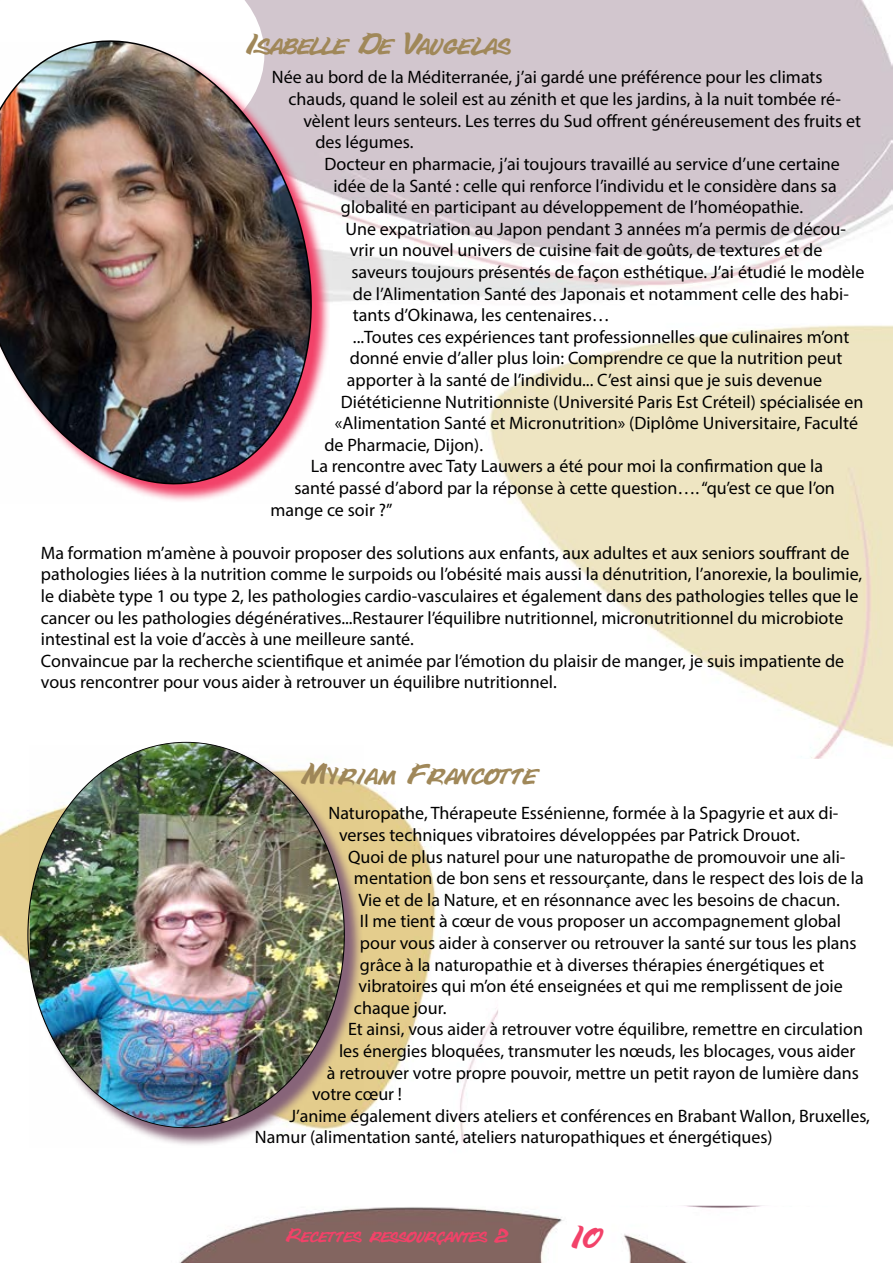
<style>
.page{position:relative;width:893px;height:1263px;background:#fff}
.page>*{position:absolute;margin:0;border:0;box-sizing:border-box;transform-origin:0 0}
.t1{font:27px "Bottle Depot";color:#a08859}
.t2{font:27px "Bottle Depot";color:#f24269}
.t3{font:18px/21.6px "Myriad Pro";color:#000}
.t4{font:18px "Bottle Depot";color:#f24269}
</style>
<div class="page">
<img style="left:0;top:0;width:893px;height:1263px">
<div style="left:499px;top:759px;width:393px;height:446px;background:#fff"></div>
<svg style="left:0;top:0;width:264px;height:20px"></svg>
<svg style="left:30px;top:745px;width:334px;height:402px"></svg>
<img style="left:30px;top:742px;width:314px;height:386px">
<img style="left:0;top:20px;width:334px;height:485px">
<h1 class="t1" style="left:247px;top:24px;width:269px">Isabelle De Vaugelas</h1>
<p class="t3" style="left:272px;top:66px;width:552px">Née au bord de la Méditerranée, j’ai gardé une préférence pour les climats</p>
<p class="t3" style="left:288px;top:88px;width:554px">chauds, quand le soleil est au zénith et que les jardins, à la nuit tombée ré-</p>
<p class="t3" style="left:303px;top:110px;width:559px">vèlent leurs senteurs. Les terres du Sud offrent généreusement des fruits et</p>
<p class="t3" style="left:315px;top:131px;width:100px">des légumes.</p>
<p class="t3" style="left:324px;top:153px;width:517px">Docteur en pharmacie, j’ai toujours travaillé au service d’une certaine</p>
<p class="t3" style="left:333px;top:174px;width:505px">idée de la Santé : celle qui renforce l’individu et le considère dans sa</p>
<p class="t3" style="left:341px;top:196px;width:464px">globalité en participant au développement de l’homéopathie.</p>
<p class="t3" style="left:345px;top:218px;width:502px">Une expatriation au Japon pendant 3 années m’a permis de décou-</p>
<p class="t3" style="left:350px;top:239px;width:474px">vrir un nouvel univers de cuisine fait de goûts, de textures et de</p>
<p class="t3" style="left:351px;top:261px;width:515px">saveurs toujours présentés de façon esthétique. J’ai étudié le modèle</p>
<p class="t3" style="left:353px;top:282px;width:497px">de l’Alimentation Santé des Japonais et notamment celle des habi-</p>
<p class="t3" style="left:353px;top:304px;width:258px">tants d’Okinawa, les centenaires…</p>
<p class="t3" style="left:353px;top:326px;width:498px">...Toutes ces expériences tant professionnelles que culinaires m’ont</p>
<p class="t3" style="left:350px;top:347px;width:494px">donné envie d’aller plus loin: Comprendre ce que la nutrition peut</p>
<p class="t3" style="left:347px;top:369px;width:477px">apporter à la santé de l’individu... C’est ainsi que je suis devenue</p>
<p class="t3" style="left:341px;top:390px;width:524px">Diététicienne Nutritionniste (Université Paris Est Créteil) spécialisée en</p>
<p class="t3" style="left:335px;top:412px;width:525px">«Alimentation Santé et Micronutrition» (Diplôme Universitaire, Faculté</p>
<p class="t3" style="left:324px;top:434px;width:160px">de Pharmacie, Dijon).</p>
<p class="t3" style="left:311px;top:455px;width:514px">La rencontre avec Taty Lauwers a été pour moi la confirmation que la</p>
<p class="t3" style="left:294px;top:477px;width:542px">santé passé d’abord par la réponse à cette question…. “qu’est ce que l’on</p>
<p class="t3" style="left:270px;top:498px;width:123px">mange ce soir ?”</p>
<p class="t3" style="left:41px;top:542px;width:823px">Ma formation m’amène à pouvoir proposer des solutions aux enfants, aux adultes et aux seniors souffrant de pathologies liées à la nutrition comme le surpoids ou l’obésité mais aussi la dénutrition, l’anorexie, la boulimie, le diabète type 1 ou type 2, les pathologies cardio-vasculaires et également dans des pathologies telles que le cancer ou les pathologies dégénératives...Restaurer l’équilibre nutritionnel, micronutritionnel du microbiote intestinal est la voie d’accès à une meilleure santé.<br>Convaincue par la recherche scientifique et animée par l’émotion du plaisir de manger, je suis impatiente de vous rencontrer pour vous aider à retrouver un équilibre nutritionnel.</p>
<h1 class="t1" style="left:303px;top:754px;width:240px">Myriam Francotte</h1>
<p class="t3" style="left:328px;top:802px;width:511px">Naturopathe, Thérapeute Essénienne, formée à la Spagyrie et aux di-</p>
<p class="t3" style="left:339px;top:824px;width:462px">verses techniques vibratoires développées par Patrick Drouot.</p>
<p class="t3" style="left:348px;top:845px;width:499px">Quoi de plus naturel pour une naturopathe de promouvoir une ali-</p>
<p class="t3" style="left:354px;top:867px;width:511px">mentation de bon sens et ressourçante, dans le respect des lois de la</p>
<p class="t3" style="left:358px;top:889px;width:483px">Vie et de la Nature, et en résonnance avec les besoins de chacun.</p>
<p class="t3" style="left:360px;top:910px;width:483px">Il me tient à cœur de vous proposer un accompagnement global</p>
<p class="t3" style="left:360px;top:932px;width:498px">pour vous aider à conserver ou retrouver la santé sur tous les plans</p>
<p class="t3" style="left:360px;top:953px;width:466px">grâce à la naturopathie et à diverses thérapies énergétiques et</p>
<p class="t3" style="left:358px;top:975px;width:486px">vibratoires qui m’on été enseignées et qui me remplissent de joie</p>
<p class="t3" style="left:354px;top:997px;width:94px">chaque jour.</p>
<p class="t3" style="left:348px;top:1018px;width:516px">Et ainsi, vous aider à retrouver votre équilibre, remettre en circulation</p>
<p class="t3" style="left:339px;top:1040px;width:518px">les énergies bloquées, transmuter les nœuds, les blocages, vous aider</p>
<p class="t3" style="left:327px;top:1061px;width:534px">à retrouver votre propre pouvoir, mettre un petit rayon de lumière dans</p>
<p class="t3" style="left:312px;top:1083px;width:92px">votre cœur !</p>
<p class="t3" style="left:289px;top:1105px;width:582px">J’anime également divers ateliers et conférences en Brabant Wallon, Bruxelles,</p>
<p class="t3" style="left:255px;top:1126px;width:519px">Namur (alimentation santé, ateliers naturopathiques et énergétiques)</p>
<p class="t4" style="left:286px;top:1222px;width:224px">Recettes ressourçantes 2</p>
<h1 class="t2" style="left:573px;top:1217px;width:33px">10</h1>
</div>
